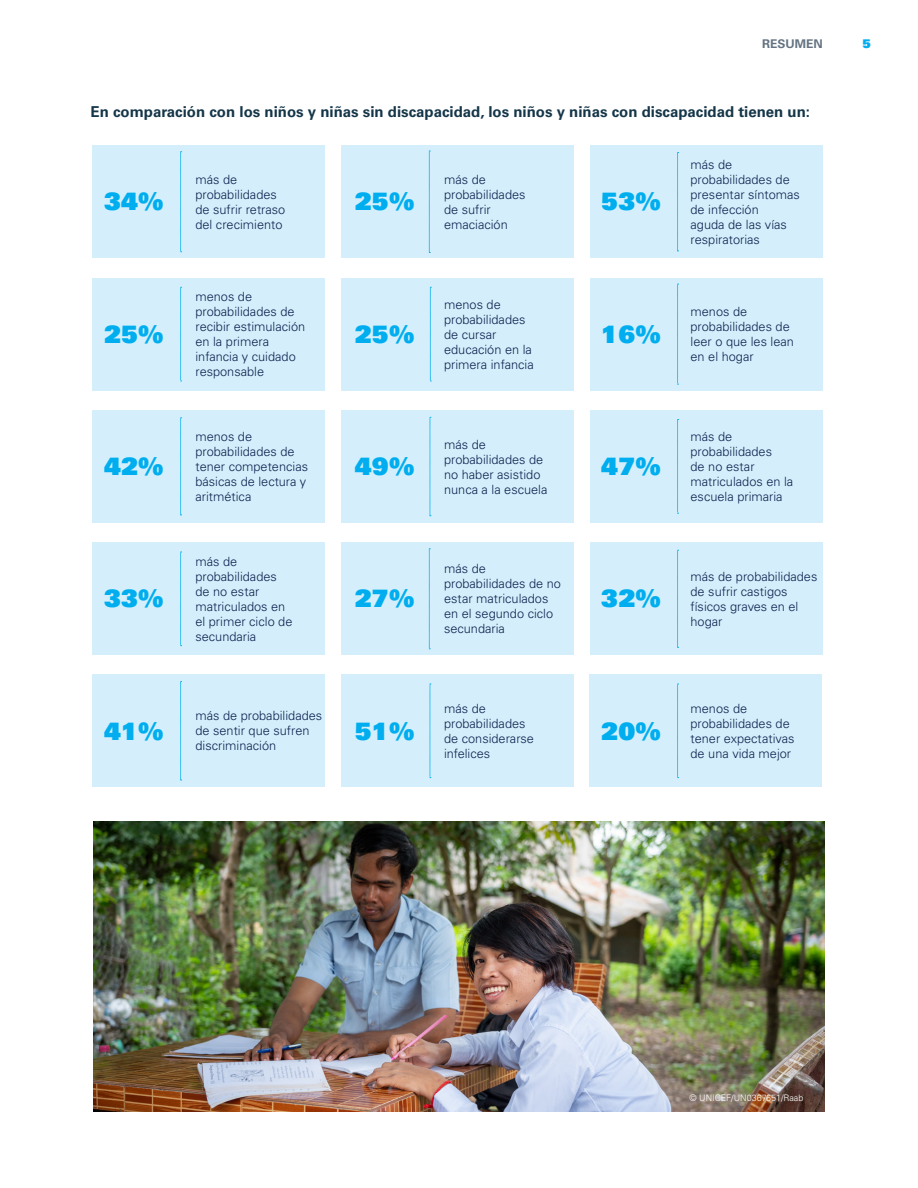
<style>
.page{position:relative;width:918px;height:1188px;background:#fff}
.page>*{position:absolute;margin:0;border:0;box-sizing:border-box;transform-origin:0 0}
.t1{font:24px "Univers LT Std X Black";letter-spacing:.01em;color:#00aeef}
.t2{font:700 15px "Univers LT Std";color:#153649}
.t3{font:300 12.75px/15px "Univers LT Std";color:#102451}
.t4{font:700 12px "Univers LT Std";color:#3d5062}
.t5{font:12px "Univers LT Std X Black";color:#00aeef}
.t6{font:300 9px "Univers LT Std";color:#fff}
</style>
<div class="page">
<div style="left:591px;top:146px;width:232px;height:112px;background:#d4effb"></div>
<div style="left:341px;top:146px;width:232px;height:112px;background:#d4effb"></div>
<div style="left:93px;top:146px;width:232px;height:112px;background:#d4effb"></div>
<svg style="left:180px;top:151px;width:2px;height:101px"></svg>
<svg style="left:429px;top:151px;width:1px;height:102px"></svg>
<svg style="left:677px;top:152px;width:2px;height:100px"></svg>
<div style="left:591px;top:278px;width:232px;height:112px;background:#d4effb"></div>
<svg style="left:677px;top:284px;width:2px;height:101px"></svg>
<div style="left:341px;top:278px;width:232px;height:112px;background:#d4effb"></div>
<div style="left:93px;top:278px;width:232px;height:112px;background:#d4effb"></div>
<svg style="left:180px;top:287px;width:2px;height:95px"></svg>
<svg style="left:430px;top:287px;width:1px;height:95px"></svg>
<div style="left:591px;top:410px;width:232px;height:112px;background:#d4effb"></div>
<div style="left:341px;top:410px;width:232px;height:113px;background:#d4effb"></div>
<div style="left:93px;top:410px;width:232px;height:112px;background:#d4effb"></div>
<svg style="left:180px;top:418px;width:2px;height:98px"></svg>
<svg style="left:430px;top:417px;width:1px;height:99px"></svg>
<svg style="left:677px;top:419px;width:2px;height:95px"></svg>
<div style="left:93px;top:543px;width:232px;height:112px;background:#d4effb"></div>
<svg style="left:180px;top:552px;width:2px;height:94px"></svg>
<div style="left:591px;top:543px;width:232px;height:112px;background:#d4effb"></div>
<div style="left:341px;top:543px;width:232px;height:112px;background:#d4effb"></div>
<svg style="left:429px;top:549px;width:1px;height:101px"></svg>
<svg style="left:677px;top:550px;width:2px;height:98px"></svg>
<div style="left:590px;top:675px;width:232px;height:112px;background:#d4effb"></div>
<div style="left:341px;top:675px;width:232px;height:112px;background:#d4effb"></div>
<div style="left:93px;top:675px;width:232px;height:112px;background:#d4effb"></div>
<svg style="left:180px;top:681px;width:2px;height:100px"></svg>
<svg style="left:430px;top:684px;width:1px;height:94px"></svg>
<svg style="left:677px;top:684px;width:2px;height:94px"></svg>
<img style="left:94px;top:821px;width:730px;height:290px">
<p class="t4" style="left:762px;top:37px;width:62px">RESUMEN</p>
<p class="t5" style="left:862px;top:36px;width:10px">5</p>
<p class="t2" style="left:91px;top:103px;width:721px">En comparación con los niños y niñas sin discapacidad, los niños y niñas con discapacidad tienen un:</p>
<p class="t3" style="left:195px;top:172px;width:91px">más de probabilidades de sufrir retraso del crecimiento</p>
<p class="t1" style="left:104px;top:186px;width:61px">34%</p>
<p class="t1" style="left:355px;top:186px;width:61px">25%</p>
<p class="t3" style="left:444px;top:172px;width:83px">más de probabilidades de sufrir emaciación</p>
<p class="t1" style="left:601px;top:186px;width:61px">53%</p>
<p class="t3" style="left:691px;top:157px;width:111px">más de probabilidades de presentar síntomas de infección<br>aguda de las vías respiratorias</p>
<p class="t1" style="left:104px;top:318px;width:61px">25%</p>
<p class="t3" style="left:195px;top:289px;width:111px">menos de probabilidades de recibir estimulación en la primera infancia y cuidado responsable</p>
<p class="t1" style="left:355px;top:318px;width:61px">25%</p>
<p class="t3" style="left:444px;top:297px;width:91px">menos de probabilidades de cursar educación en la primera infancia</p>
<p class="t3" style="left:691px;top:304px;width:105px">menos de probabilidades de leer o que les lean en el hogar</p>
<p class="t1" style="left:601px;top:318px;width:61px">16%</p>
<p class="t1" style="left:104px;top:451px;width:61px">42%</p>
<p class="t3" style="left:195px;top:429px;width:114px">menos de probabilidades de tener competencias básicas de lectura y aritmética</p>
<p class="t1" style="left:355px;top:451px;width:61px">49%</p>
<p class="t3" style="left:444px;top:437px;width:105px">más de probabilidades de no haber asistido nunca a la escuela</p>
<p class="t1" style="left:601px;top:451px;width:61px">47%</p>
<p class="t3" style="left:691px;top:429px;width:104px">más de probabilidades<br>de no estar matriculados en la escuela primaria</p>
<p class="t1" style="left:104px;top:583px;width:61px">33%</p>
<p class="t3" style="left:195px;top:554px;width:99px">más de probabilidades de no estar matriculados en el primer ciclo de secundaria</p>
<p class="t3" style="left:444px;top:561px;width:118px">más de probabilidades de no estar matriculados en el segundo ciclo secundaria</p>
<p class="t1" style="left:355px;top:583px;width:61px">27%</p>
<p class="t1" style="left:601px;top:583px;width:61px">32%</p>
<p class="t1" style="left:104px;top:715px;width:61px">41%</p>
<p class="t3" style="left:195px;top:708px;width:128px">más de probabilidades de sentir que sufren discriminación</p>
<p class="t1" style="left:355px;top:715px;width:61px">51%</p>
<p class="t3" style="left:444px;top:701px;width:91px">más de probabilidades de considerarse infelices</p>
<p class="t1" style="left:601px;top:715px;width:61px">20%</p>
<p class="t3" style="left:691px;top:569px;width:128px">más de probabilidades de sufrir castigos físicos graves en el hogar</p>
<p class="t3" style="left:691px;top:701px;width:105px">menos de probabilidades de tener expectativas de una vida mejor</p>
<p class="t6" style="left:689px;top:1092px;width:115px">© UNICEF/UN0367651/Raab</p>
</div>
